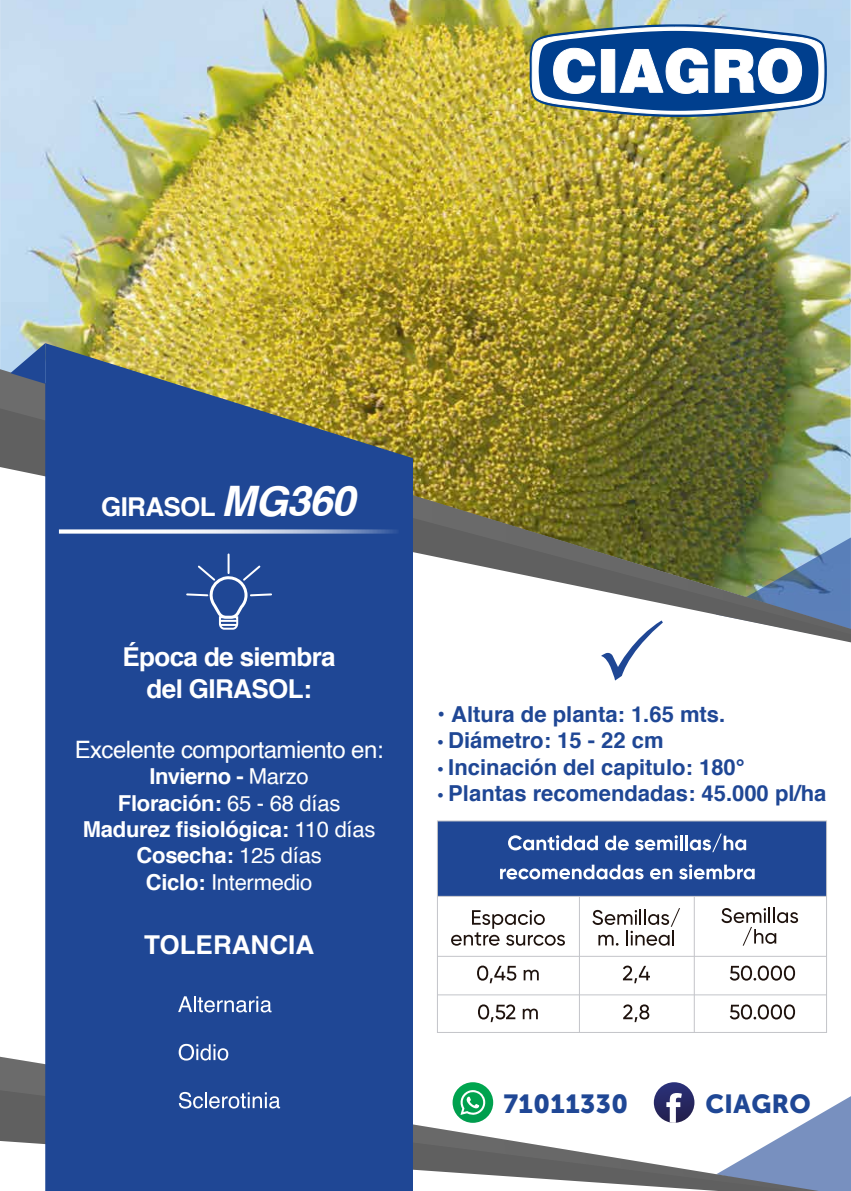
<style>
.page{position:relative;width:851px;height:1191px;background:#fff}
.page>*{position:absolute;margin:0;border:0;box-sizing:border-box;transform-origin:0 0}
.t1{font:700 26px/31.2px "Helvetica";letter-spacing:-.025em;color:#fff;text-align:center}
.t2{font:26px "Museo Sans Cyrl 900";letter-spacing:.02em;color:#1f4795}
.t3{font:700 26px "Helvetica";color:#fff}
.t4{font:24px "Helvetica";letter-spacing:-.025em;color:#fff}
.t5{font:700 22px "Helvetica";color:#1f4795}
.t6{font:700 22px/26.4px "Helvetica";letter-spacing:-.015em;color:#fff;text-align:center}
.s1{font-style:italic;font-size:42px}
.s2{font-weight:400}
.s3{font-family:"Myriad Pro";font-weight:400}
</style>
<div class="page">
<img style="left:0;top:0;width:850px;height:333px">
<svg style="left:0;top:1056px;width:716px;height:135px"></svg>
<img style="left:0;top:333px;width:850px;height:310px">
<svg style="left:10px;top:343px;width:35px;height:41px"></svg>
<svg style="left:45px;top:343px;width:368px;height:848px;background:#2a4d8e"></svg>
<svg style="left:653px;top:1082px;width:41px;height:40px"></svg>
<svg style="left:452px;top:1082px;width:41px;height:40px"></svg>
<svg style="left:458px;top:1090px;width:28px;height:25px"></svg>
<svg style="left:59px;top:529px;width:340px;height:4px"></svg>
<svg style="left:178px;top:996px;width:93px;height:16px"></svg>
<svg style="left:179px;top:1043px;width:49px;height:17px"></svg>
<svg style="left:179px;top:1092px;width:101px;height:16px"></svg>
<svg style="left:185px;top:554px;width:88px;height:76px;background:#365aa0"></svg>
<div style="left:437px;top:821px;width:389px;height:74px;background:#1f4795"></div>
<svg style="left:508px;top:835px;width:90px;height:15px"></svg>
<svg style="left:605px;top:835px;width:23px;height:15px"></svg>
<svg style="left:635px;top:833px;width:111px;height:19px"></svg>
<svg style="left:500px;top:864px;width:143px;height:15px"></svg>
<svg style="left:650px;top:868px;width:22px;height:11px"></svg>
<svg style="left:679px;top:864px;width:75px;height:15px"></svg>
<svg style="left:451px;top:910px;width:114px;height:36px"></svg>
<svg style="left:592px;top:908px;width:88px;height:37px"></svg>
<svg style="left:477px;top:965px;width:39px;height:18px"></svg>
<svg style="left:523px;top:969px;width:15px;height:11px"></svg>
<svg style="left:622px;top:965px;width:28px;height:18px"></svg>
<svg style="left:623px;top:1004px;width:26px;height:18px"></svg>
<svg style="left:478px;top:1004px;width:37px;height:18px"></svg>
<svg style="left:522px;top:1008px;width:15px;height:11px"></svg>
<svg style="left:716px;top:1004px;width:134px;height:187px"></svg>
<svg style="left:729px;top:965px;width:66px;height:15px"></svg>
<svg style="left:721px;top:907px;width:77px;height:38px"></svg>
<div style="left:437px;top:820px;width:389px;height:213px;border:1px solid #c3c4c9"></div>
<hr style="left:437px;top:994px;width:389px;height:1px;background:#c3c4c9">
<hr style="left:437px;top:896px;width:389px;height:1px;background:#c3c4c9">
<hr style="left:437px;top:956px;width:389px;height:1px;background:#c3c4c9">
<hr style="left:579px;top:896px;width:1px;height:136px;background:#c3c4c9">
<hr style="left:693px;top:896px;width:1px;height:136px;background:#c3c4c9">
<svg style="left:601px;top:620px;width:61px;height:60px"></svg>
<svg style="left:529px;top:24px;width:297px;height:93px"></svg>
<p class="t1" style="left:101px;top:491px;width:255px">GIRASOL <span class="s1">MG360</span></p>
<p class="t1" style="left:122px;top:641px;width:215px">Época de siembra del GIRASOL:</p>
<p class="t4" style="left:75px;top:730px;width:310px">Excelente comportamiento en:</p>
<p class="t6" style="left:83px;top:762px;width:294px">Invierno - <span class="s2">Marzo<br></span>Floración: <span class="s2">65 - 68 días<br></span>Madurez fisiológica: <span class="s2">110 días<br></span>Cosecha: <span class="s2">125 días<br></span>Ciclo: <span class="s2">Intermedio</span></p>
<p class="t3" style="left:144px;top:928px;width:171px">TOLERANCIA</p>
<p class="t5" style="left:437px;top:700px;width:289px">• Altura de planta: 1.65 mts.</p>
<p class="t5" style="left:437px;top:726px;width:228px"><span class="s3">•</span> Diámetro: 15 - 22 cm</p>
<p class="t5" style="left:437px;top:753px;width:308px"><span class="s3">•</span> Incinación del capitulo: 180°</p>
<p class="t5" style="left:437px;top:779px;width:390px"><span class="s3">•</span> Plantas recomendadas: 45.000 pl/ha</p>
<p class="t2" style="left:503px;top:1088px;width:126px">71011330</p>
<p class="t2" style="left:705px;top:1088px;width:107px">CIAGRO</p>
</div>
